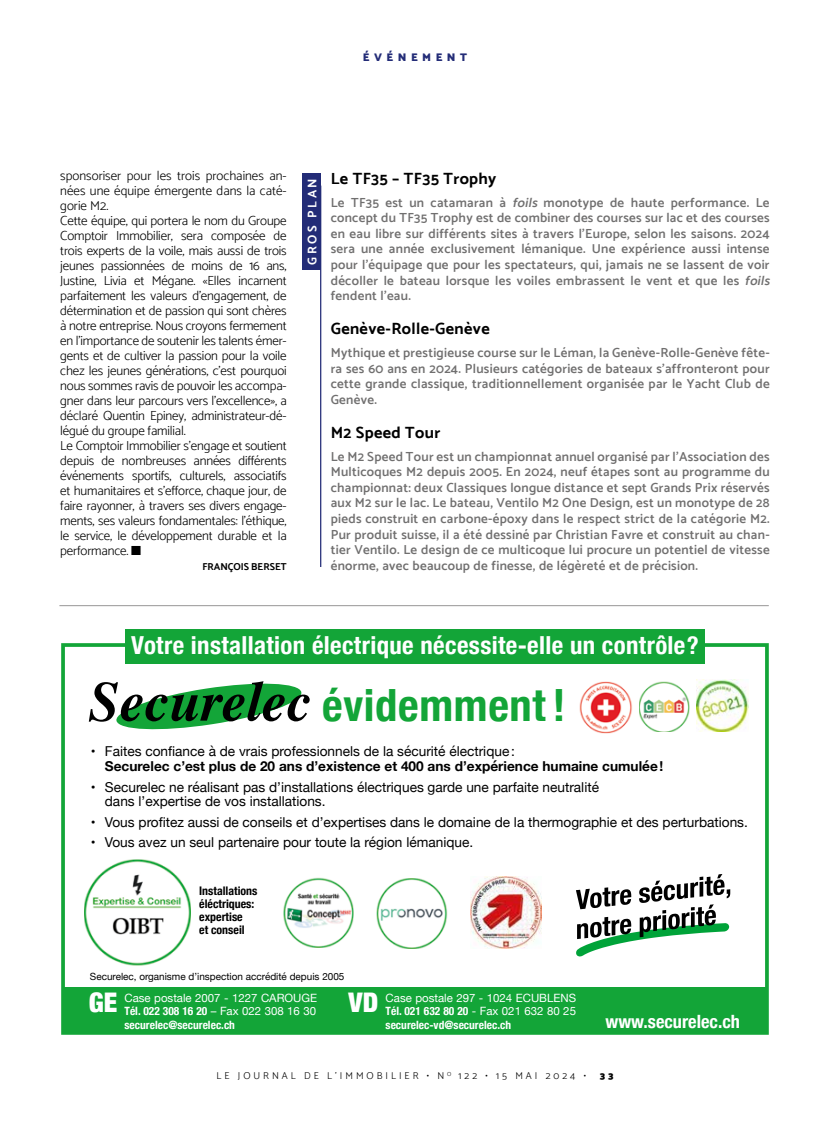
<style>
.page{position:relative;width:830px;height:1134px;background:#fff}
.page>*{position:absolute;margin:0;border:0;box-sizing:border-box;transform-origin:0 0}
.t1{font:700 condensed 44.5px "Helvetica Neue";letter-spacing:.015em;color:#13a538}
.t2{font:900 condensed 27px "Helvetica Neue";color:#fff}
.t3{font:700 condensed 24.88px "Helvetica Neue";letter-spacing:.015em;color:#fff}
.t4{font:700 condensed 18.25px "Helvetica Neue";color:#fff}
.t5{font:700 16.25px "Catamaran";letter-spacing:.02em;color:#000}
.t6{font:13.62px/14.9px "Helvetica Neue";color:#000}
.t7{font:700 13.62px "Helvetica Neue";color:#000}
.t8{font:600 13.12px/15.6px "Catamaran";letter-spacing:.02em;color:#706f6f;text-align:justify}
.t9{font:300 13.12px/15px "Catamaran";letter-spacing:-.01em;color:#000}
.t10{font:700 12.5px "Catamaran";letter-spacing:.2em;color:#fff}
.t11{font:700 condensed 11.88px/13.2px "Helvetica Neue";color:#000}
.t12{font:11.38px/13.4px "Helvetica Neue";color:#fff;text-align:justify}
.t13{font:900 11.25px "Catamaran";letter-spacing:.4em;color:#232c77}
.t14{font:300 10px "Catamaran";letter-spacing:.3em;color:#000}
.t15{font:700 10px "Catamaran";color:#000}
.t16{font:900 10px "Catamaran";color:#000}
.t17{font:9.88px "Helvetica Neue";color:#000}
.s1{font-style:italic}
.s2{font-family:"Times";font-style:italic;font-stretch:normal;font-size:56.38px;color:#000}
.s3{font-weight:700;font-stretch:condensed}
</style>
<div class="page">
<hr style="left:59px;top:605px;width:709px;height:1px;background:#979696">
<div style="left:61px;top:643px;width:707px;height:392px;border:4px solid #13a538"></div>
<div style="left:62px;top:987px;width:705px;height:45px;background:#13a538"></div>
<div style="left:125px;top:630px;width:579px;height:34px;background:#13a538"></div>
<svg style="left:116px;top:683px;width:186px;height:47px"></svg>
<img style="left:579px;top:681px;width:53px;height:52px">
<img style="left:639px;top:682px;width:50px;height:50px">
<img style="left:696px;top:680px;width:52px;height:52px">
<img style="left:84px;top:859px;width:107px;height:107px">
<img style="left:283px;top:878px;width:70px;height:70px">
<img style="left:376px;top:878px;width:71px;height:71px">
<img style="left:470px;top:877px;width:71px;height:71px">
<svg style="left:576px;top:874px;width:154px;height:83px"></svg>
<div style="left:302px;top:173px;width:18px;height:97px;background:#232c77"></div>
<hr style="left:320px;top:186px;width:1px;height:381px;background:#232c77">
<p class="t13" style="left:362px;top:50px;width:106px">ÉVÉNEMENT</p>
<p class="t9" style="left:60px;top:168px;width:228px">sponsoriser pour les trois prochaines an&shy;nées une équipe émergente dans la caté&shy;gorie M2.<br>Cette équipe, qui portera le nom du Groupe Comptoir Immobilier, sera composée de trois experts de la voile, mais aussi de trois jeunes passionnées de moins de 16 ans, Justine, Livia et Mégane. «Elles incarnent parfaitement les valeurs d’engagement, de détermination et de passion qui sont chères à notre entreprise. Nous croyons fermement en l’importance de soutenir les talents émer&shy;gents et de cultiver la passion pour la voile chez les jeunes générations, c’est pourquoi nous sommes ravis de pouvoir les accompa&shy;gner dans leur parcours vers l’excellence», a déclaré Quentin Epiney, administrateur-dé&shy;légué du groupe familial.<br>Le Comptoir Immobilier s’engage et soutient depuis de nombreuses années différents événements sportifs, culturels, associatifs et humanitaires et s’efforce, chaque jour, de faire rayonner, à travers ses divers engage&shy;ments, ses valeurs fondamentales: l’éthique, le service, le développement durable et la performance. ■</p>
<p class="t15" style="left:202px;top:561px;width:86px">FRANÇOIS BERSET</p>
<p class="t10" style="left:305px;top:264px;width:88px;rotate:-90deg">GROS PLAN</p>
<p class="t5" style="left:330px;top:169px;width:167px">Le TF35 – TF35 Trophy</p>
<p class="t8" style="left:330px;top:194px;width:444px;text-align:left">Le TF35 est un catamaran à <span class="s1">foils</span> monotype de haute performance. Le concept du TF35 Trophy est de combiner des courses sur lac et des courses en eau libre sur différents sites à travers l’Europe, selon les saisons. 2024 sera une année exclusivement lémanique. Une expérience aussi intense pour l’équipage que pour les spectateurs, qui, jamais ne se lassent de voir décoller le bateau lorsque les voiles embrassent le vent et que les <span class="s1">foils </span>fendent l’eau.</p>
<p class="t5" style="left:330px;top:319px;width:160px">Genève-Rolle-Genève</p>
<p class="t8" style="left:330px;top:345px;width:440px">Mythique et prestigieuse course sur le Léman, la Genève-Rolle-Genève fête&shy;ra ses 60 ans en 2024. Plusieurs catégories de bateaux s’affronteront pour cette grande classique, traditionnellement organisée par le Yacht Club de Genève.</p>
<p class="t5" style="left:330px;top:423px;width:111px">M2 Speed Tour</p>
<p class="t8" style="left:330px;top:448px;width:440px">Le M2 Speed Tour est un championnat annuel organisé par l’Association des Multicoques M2 depuis 2005. En 2024, neuf étapes sont au programme du championnat: deux Classiques longue distance et sept Grands Prix réservés aux M2 sur le lac. Le bateau, Ventilo M2 One Design, est un monotype de 28 pieds construit en carbone-époxy dans le respect strict de la catégorie M2.<br>Pur produit suisse, il a été dessiné par Christian Favre et construit au chan&shy;tier Ventilo. Le design de ce multicoque lui procure un potentiel de vitesse énorme, avec beaucoup de finesse, de légèreté et de précision.</p>
<h3 class="t3" style="left:131px;top:624px;width:569px">Votre installation électrique nécessite-elle un contrôle?</h3>
<h1 class="t1" style="left:88px;top:668px;width:478px"><span class="s2">Securelec</span> évidemment !</h1>
<p class="t6" style="left:91px;top:745px;width:425px">• Faites confiance à de vrais professionnels de la sécurité électrique:</p>
<p class="t7" style="left:105px;top:756px;width:559px">Securelec c’est plus de 20 ans d’existence et 400 ans d’expérience humaine cumulée!</p>
<p class="t6" style="left:105px;top:780px;width:495px;text-indent:-14px">• Securelec ne réalisant pas d’installations électriques garde une parfaite neutralité dans l’expertise de vos installations.</p>
<p class="t6" style="left:91px;top:815px;width:658px">• Vous profitez aussi de conseils et d’expertises dans le domaine de la thermographie et des perturbations.</p>
<p class="t6" style="left:91px;top:835px;width:384px">• Vous avez un seul partenaire pour toute la région lémanique.</p>
<p class="t11" style="left:199px;top:883px;width:60px">Installations éléctriques: expertise<br>et conseil</p>
<p class="t17" style="left:90px;top:969px;width:256px">Securelec, organisme d’inspection accrédité depuis 2005</p>
<p class="t12" style="left:124px;top:992px;width:194px">Case postale 2007 - 1227 CAROUGE <span class="s3">Tél. 022 308 16 20</span> – Fax 022 308 16 30 <span class="s3">securelec@securelec.ch</span></p>
<p class="t12" style="left:385px;top:992px;width:192px">Case postale 297 - 1024 ECUBLENS <span class="s3">Tél. 021 632 80 20</span> - Fax 021 632 80 25 <span class="s3">securelec-vd@securelec.ch</span></p>
<h2 class="t2" style="left:89px;top:980px;width:30px">GE</h2>
<h2 class="t2" style="left:348px;top:980px;width:31px">VD</h2>
<h3 class="t4" style="left:605px;top:1006px;width:136px">www.securelec.ch</h3>
<p class="t14" style="left:216px;top:1070px;width:371px">LE JOURNAL DE L’IMMOBILIER • N <sup>O</sup> 122 • 15 MAI 2024 •</p>
<p class="t16" style="left:599px;top:1070px;width:15px">3 3</p>
</div>
